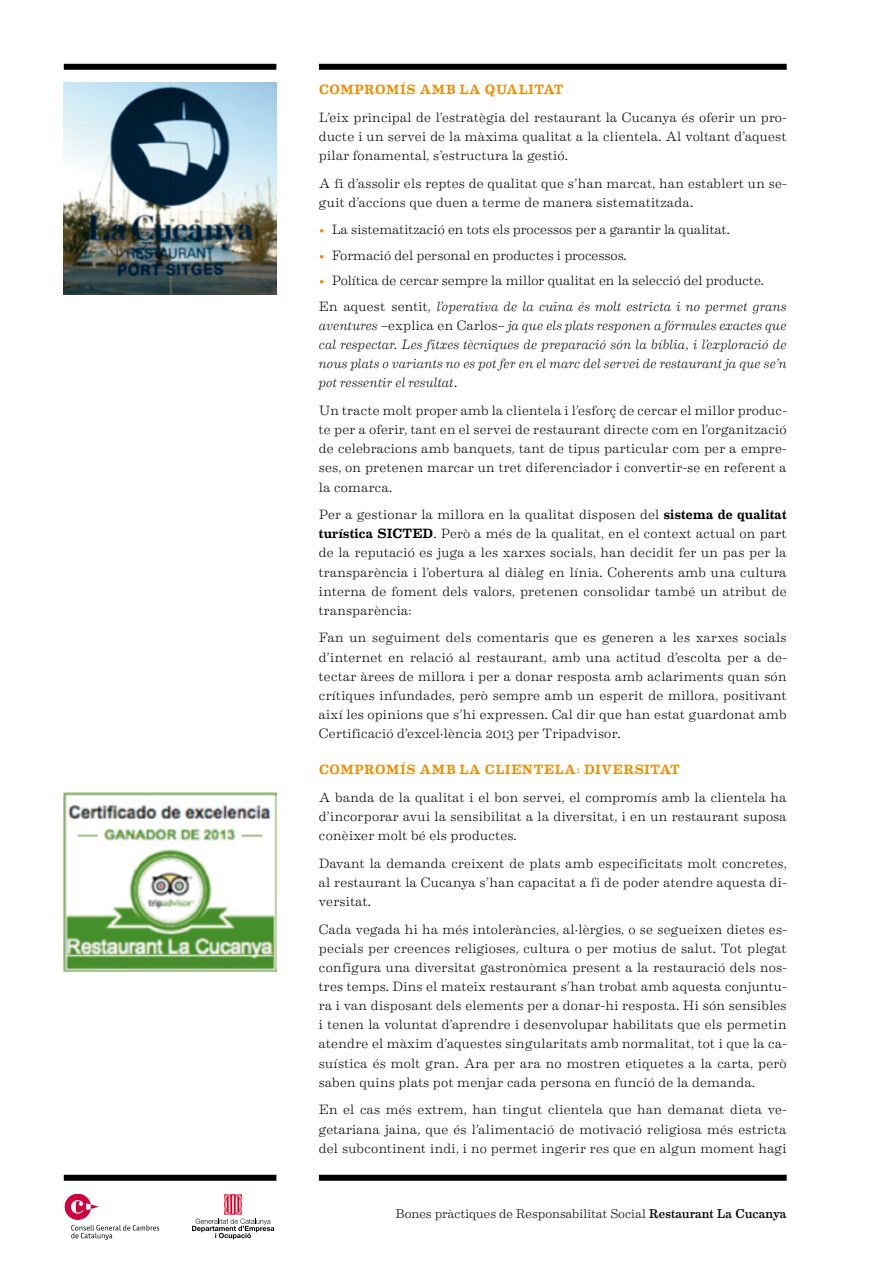
<style>
.page{position:relative;width:893px;height:1263px;background:#fff}
.page>*{position:absolute;margin:0;border:0;box-sizing:border-box;transform-origin:0 0}
.t1{font:300 13.5px/19.2px "Eames Century Modern";letter-spacing:.01em;color:#000;text-align:justify}
.t2{font:italic 300 13.5px/19.2px "Eames Century Modern";letter-spacing:.01em;color:#000;text-align:justify}
.t3{font:500 13.5px "Eames Century Modern";letter-spacing:.04em;color:#ed8c00}
.t4{font:300 12.75px "Eames Century Modern";color:#000}
.s1{color:#ed8c00}
.s2{font-style:italic}
.s3{font-style:normal}
.s4{font-weight:500}
.s5{font-weight:400}
</style>
<div class="page">
<svg style="left:71px;top:1225px;width:88px;height:15px"></svg>
<div style="left:65px;top:1194px;width:26px;height:26px;background:#cf003d;border-radius:50%"></div>
<svg style="left:71px;top:1200px;width:28px;height:13px"></svg>
<svg style="left:192px;top:1194px;width:82px;height:45px"></svg>
<div style="left:64px;top:64px;width:212px;height:6px;background:#000"></div>
<div style="left:64px;top:1175px;width:212px;height:6px;background:#000"></div>
<div style="left:319px;top:64px;width:468px;height:6px;background:#000"></div>
<div style="left:319px;top:1175px;width:468px;height:6px;background:#000"></div>
<img style="left:64px;top:83px;width:212px;height:212px">
<img style="left:64px;top:792px;width:212px;height:180px">
<p class="t3" style="left:319px;top:79px;width:246px">COMPROMÍS AMB LA QUALITAT</p>
<p class="t1" style="left:319px;top:106px;width:469px">L’eix principal de l’estratègia del restaurant la Cucanya és oferir un pro&shy;ducte i un servei de la màxima qualitat a la clientela. Al voltant d’aquest pilar fonamental, s’estructura la gestió.</p>
<p class="t1" style="left:319px;top:172px;width:469px">A fi d’assolir els reptes de qualitat que s’han marcat, han establert un se&shy;guit d’accions que duen a terme de manera sistematitzada.</p>
<p class="t1" style="left:319px;top:219px;width:412px"><span class="s1">•</span> La sistematització en tots els processos per a garantir la qualitat.</p>
<p class="t1" style="left:319px;top:245px;width:309px"><span class="s1">•</span> Formació del personal en productes i processos.</p>
<p class="t1" style="left:319px;top:267px;width:469px;line-height:25.5px"><span class="s1">•</span> Política de cercar sempre la millor qualitat en la selecció del producte.<br>En aquest sentit, <span class="s2">l’operativa de la cuina és molt estricta i no permet grans</span></p>
<p class="t2" style="left:319px;top:315px;width:469px">aventures <span class="s3">–explica en Carlos–</span> ja que els plats responen a fórmules exactes que cal respectar. Les fitxes tècniques de preparació són la bíblia, i l’exploració de nous plats o variants no es pot fer en el marc del servei de restaurant ja que se’n pot ressentir el resultat<span class="s3">.</span></p>
<p class="t1" style="left:319px;top:400px;width:469px">Un tracte molt proper amb la clientela i l’esforç de cercar el millor produc&shy;te per a oferir, tant en el servei de restaurant directe com en l’organització de celebracions amb banquets, tant de tipus particular com per a empre&shy;ses, on pretenen marcar un tret diferenciador i convertir-se en referent a la comarca.</p>
<p class="t1" style="left:319px;top:504px;width:469px">Per a gestionar la millora en la qualitat disposen del <span class="s4">sistema de qualitat turística SICTED</span>. Però a més de la qualitat, en el context actual on part de la reputació es juga a les xarxes socials, han decidit fer un pas per la transparència i l’obertura al diàleg en línia. Coherents amb una cultura interna de foment dels valors, pretenen consolidar també un atribut de transparència:</p>
<p class="t1" style="left:319px;top:627px;width:469px">Fan un seguiment dels comentaris que es generen a les xarxes socials d’internet en relació al restaurant, amb una actitud d’escolta per a de&shy;tectar àrees de millora i per a donar resposta amb aclariments quan són crítiques infundades, però sempre amb un esperit de millora, positivant així les opinions que s’hi expressen. Cal dir que han estat guardonat amb Certificació d’excel·lència 2013 per Tripadvisor.</p>
<p class="t3" style="left:319px;top:759px;width:362px">COMPROMÍS AMB LA CLIENTELA: DIVERSITAT</p>
<p class="t1" style="left:319px;top:787px;width:469px">A banda de la qualitat i el bon servei, el compromís amb la clientela ha d’incorporar avui la sensibilitat a la diversitat, i en un restaurant suposa conèixer molt bé els productes.</p>
<p class="t1" style="left:319px;top:853px;width:469px">Davant la demanda creixent de plats amb especificitats molt concretes, al restaurant la Cucanya s’han capacitat a fi de poder atendre aquesta di&shy;versitat.</p>
<p class="t1" style="left:319px;top:918px;width:469px">Cada vegada hi ha més intoleràncies, al·lèrgies, o se segueixen dietes es&shy;pecials per creences religioses, cultura o per motius de salut. Tot plegat configura una diversitat gastronòmica present a la restauració dels nos&shy;tres temps. Dins el mateix restaurant s’han trobat amb aquesta conjuntu&shy;ra i van disposant dels elements per a donar-hi resposta. Hi són sensibles i tenen la voluntat d’aprendre i desenvolupar habilitats que els permetin atendre el màxim d’aquestes singularitats amb normalitat, tot i que la ca&shy;suística és molt gran. Ara per ara no mostren etiquetes a la carta, però saben quins plats pot menjar cada persona en funció de la demanda.</p>
<p class="t1" style="left:319px;top:1099px;width:469px">En el cas més extrem, han tingut clientela que han demanat dieta ve&shy;getariana jaina, que és l’alimentació de motivació religiosa més estricta del subcontinent indi, i no permet ingerir res que en algun moment hagi</p>
<p class="t4" style="left:395px;top:1204px;width:393px">Bones pràctiques de Responsabilitat Social <span class="s5">Restaurant La Cucanya</span></p>
</div>
